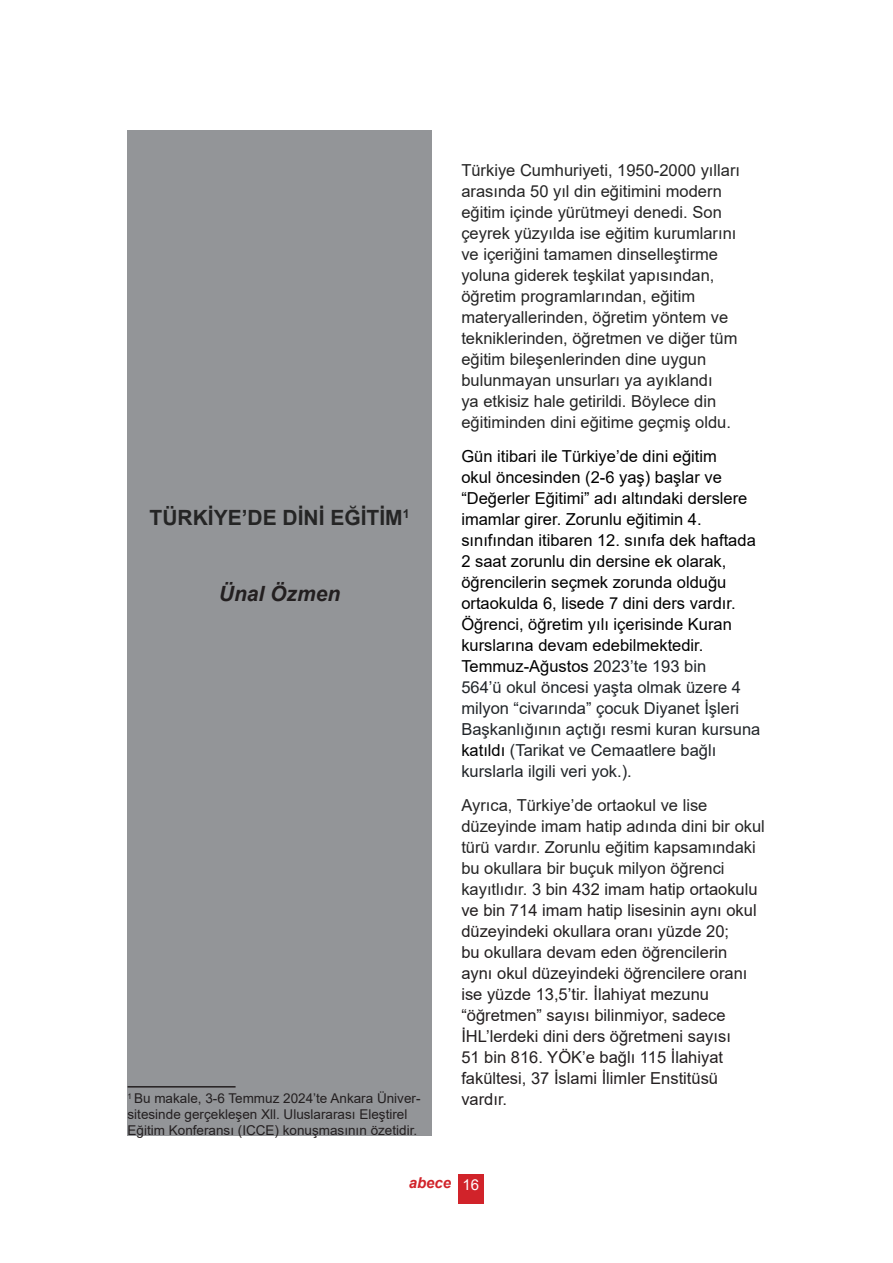
<style>
.page{position:relative;width:893px;height:1263px;background:#fff}
.page>*{position:absolute;margin:0;border:0;box-sizing:border-box;transform-origin:0 0}
.t1{font:700 21px "Arial";color:#252525}
.t2{font:italic 700 21px "Arial";color:#231f20}
.t3{font:16.5px/21px "Arial";color:#000}
.t4{font:16.5px/21px "Arial";color:#231f20}
.t5{font:16.5px/21px "Arial";color:#252525}
.t6{font:italic 700 15px "Arial";color:#d1232a}
.t7{font:13.5px/16.2px "Arial";color:#231f20}
.s1{color:#212529}
.s2{color:#252525}
.s3{font-weight:400;font-style:normal;color:#fff}
</style>
<div class="page">
<div style="left:458px;top:1174px;width:26px;height:29px;background:#d1232a"></div>
<div style="left:128px;top:130px;width:304px;height:1005px;background:#939598"></div>
<hr style="left:128px;top:1086px;width:108px;height:1px;background:#231f20">
<p class="t1" style="left:150px;top:503px;width:261px">TÜRKİYE’DE DİNİ EĞİTİM<sup>1</sup></p>
<p class="t2" style="left:219px;top:580px;width:123px">Ünal Özmen</p>
<p class="t7" style="left:128px;top:1090px;width:294px"><sup>1</sup> Bu makale, 3-6 Temmuz 2024’te Ankara Üniver&shy;sitesinde gerçekleşen Xll. Uluslararası Eleştirel<br>Eğitim Konferansı (ICCE) konuşmasının özetidir.</p>
<p class="t5" style="left:461px;top:159px;width:280px">Türkiye Cumhuriyeti, 1950-2000 yılları arasında 50 yıl din eğitimini modern eğitim içinde yürütmeyi denedi. Son çeyrek yüzyılda ise eğitim kurumlarını ve içeriğini tamamen dinselleştirme yoluna giderek teşkilat yapısından, öğretim programlarından, eğitim materyallerinden, öğretim yöntem ve tekniklerinden, öğretmen ve diğer tüm eğitim bileşenlerinden dine uygun bulunmayan unsurları ya ayıklandı<br>ya etkisiz hale getirildi. Böylece din eğitiminden dini eğitime geçmiş oldu.</p>
<p class="t3" style="left:461px;top:445px;width:300px">Gün itibari ile Türkiye’de dini eğitim<br>okul öncesinden (2-6 yaş) başlar ve “Değerler Eğitimi” adı altındaki derslere imamlar girer. Zorunlu eğitimin 4. sınıfından itibaren 12. sınıfa dek haftada 2 saat zorunlu din dersine ek olarak, öğrencilerin seçmek zorunda olduğu ortaokulda 6, lisede 7 dini ders vardır.<br>Öğrenci, öğretim yılı içerisinde Kuran kurslarına devam edebilmektedir.<br>Temmuz-Ağustos <span class="s1">2023’te 193 bin<br>564’ü okul öncesi yaşta olmak üzere 4 milyon “civarında” çocuk Diyanet İşleri Başkanlığının açtığı resmi kuran kursuna </span>katıldı <span class="s1">(Tarikat ve Cemaatlere bağlı kurslarla ilgili veri yok.).</span></p>
<p class="t4" style="left:461px;top:794px;width:305px"><span class="s2">Ayrıca, Türkiye’de ortaokul ve lise düzeyinde imam hatip adında dini bir okul türü vardır. Zorunlu eğitim kapsamındaki bu okullara bir buçuk milyon öğrenci kayıtlıdır. 3</span> bin 432 imam hatip ortaokulu ve bin 714 imam hatip lisesinin aynı okul düzeyindeki okullara oranı yüzde 20;<br>bu okullara devam eden öğrencilerin<br>aynı okul düzeyindeki öğrencilere oranı ise yüzde 13,5’tir. İlahiyat mezunu “öğretmen” sayısı bilinmiyor, sadece İHL’lerdeki dini ders öğretmeni sayısı<br>51 bin 816. YÖK’e bağlı 115 İlahiyat fakültesi, 37 İslami İlimler Enstitüsü vardır.</p>
<p class="t6" style="left:409px;top:1173px;width:72px">abece <span class="s3">16</span></p>
</div>
